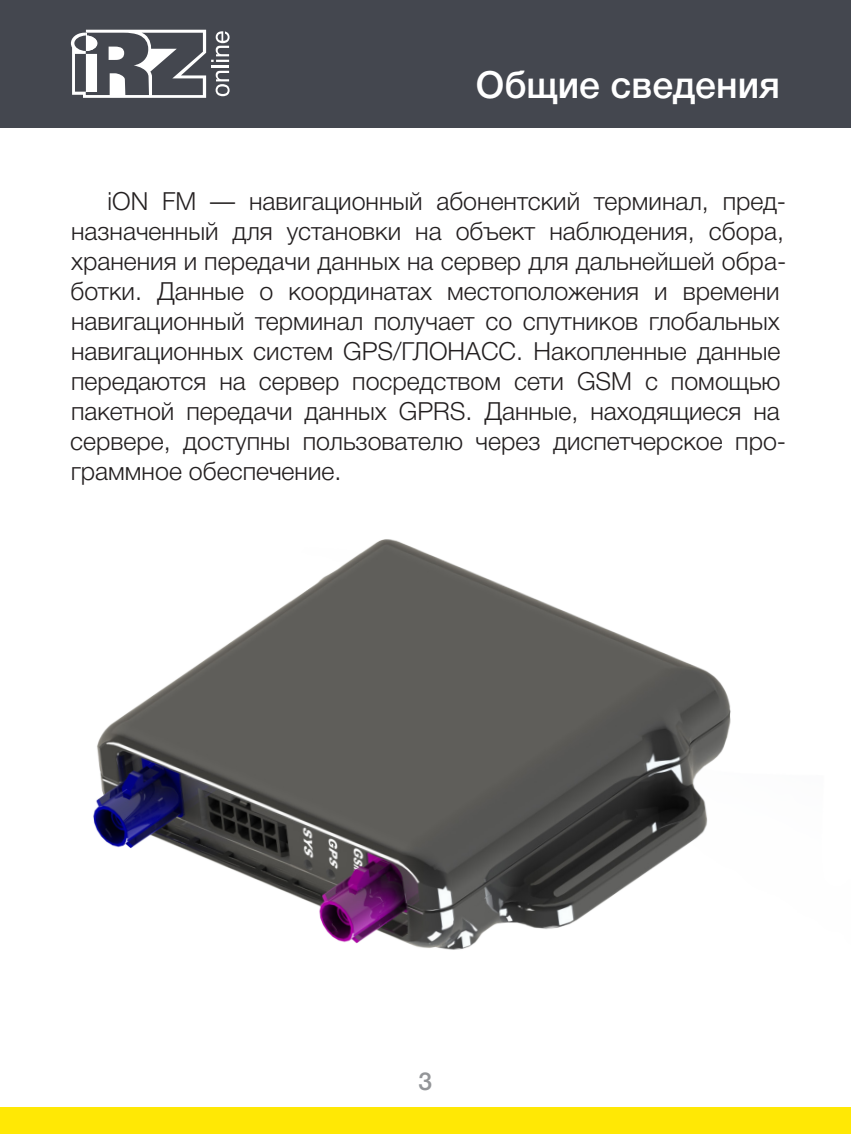
<style>
.page{position:relative;width:851px;height:1134px;background:#fff}
.page>*{position:absolute;margin:0;border:0;box-sizing:border-box;transform-origin:0 0}
.t1{font:500 37.5px "Helvetica Neue Cyr";color:#fff}
.t2{font:300 25px/30px "Helvetica Neue Cyr";color:#231f20}
.t3{font:500 25px "Helvetica Neue Cyr";color:#939598}
</style>
<div class="page">
<div style="left:0;top:0;width:850px;height:128px;background:#44474f"></div>
<svg style="left:71px;top:30px;width:158px;height:68px"></svg>
<div style="left:0;top:1107px;width:850px;height:27px;background:#ffe805"></div>
<img style="left:93px;top:539px;width:638px;height:411px">
<p class="t1" style="left:476px;top:64px;width:306px">Общие сведения</p>
<p class="t2" style="left:70px;top:186px;width:717px;text-indent:37px">iON FM — навигационный абонентский терминал, пред&shy;назначенный для установки на объект наблюдения, сбора, хранения и передачи данных на сервер для дальнейшей обра&shy;ботки. Данные о координатах местоположения и времени навигационный терминал получает со спутников глобальных навигационных систем GPS/ГЛОНАСС. Накопленные данные передаются на сервер посредством сети GSM с помощью пакетной передачи данных GPRS. Данные, находящиеся на сервере, доступны пользователю через диспетчерское про&shy;граммное обеспечение.</p>
<p class="t3" style="left:418px;top:1068px;width:15px">3</p>
</div>
